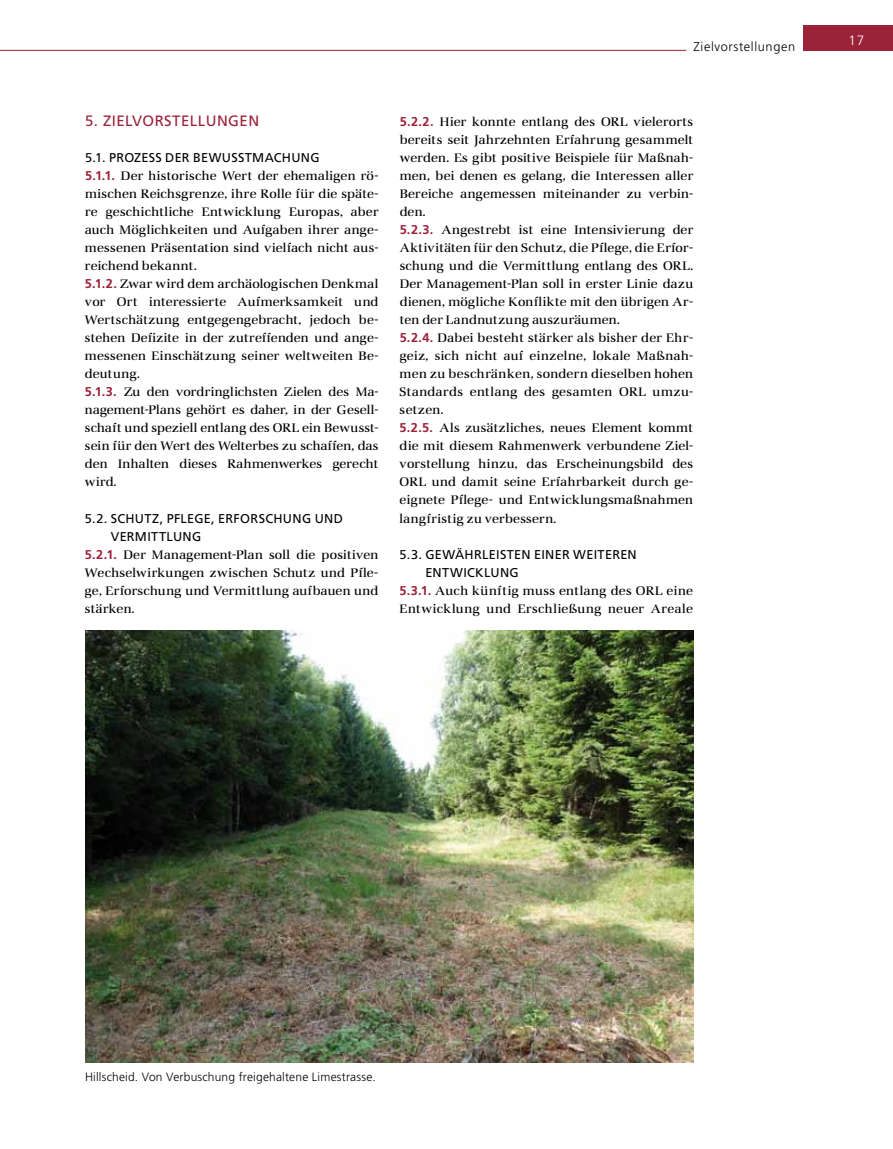
<style>
.page{position:relative;width:893px;height:1149px;background:#fff}
.page>*{position:absolute;margin:0;border:0;box-sizing:border-box;transform-origin:0 0}
.t1{font:15px "Frutiger LT";letter-spacing:.03em;color:#9a2239}
.t2{font:300 13.5px "Frutiger LT";color:#fff}
.t3{font:12.75px/18px "Marconi EF";letter-spacing:.025em;color:#000}
.t4{font:12.75px/18px "Frutiger LT";letter-spacing:.025em;color:#000}
.t5{font:300 12.75px "Frutiger LT";letter-spacing:.05em;color:#000}
.t6{font:300 12px "Frutiger LT";letter-spacing:.015em;color:#000}
.s1{font-family:"Frutiger LT";font-weight:700;color:#9a2239}
</style>
<div class="page">
<div style="left:804px;top:25px;width:89px;height:26px;background:#9a2239"></div>
<hr style="left:0;top:50px;width:686px;height:1px;background:#9a2239">
<img style="left:85px;top:630px;width:608px;height:432px">
<p class="t5" style="left:694px;top:39px;width:103px">Zielvorstellungen</p>
<p class="t1" style="left:85px;top:112px;width:176px">5. ZIELVORSTELLUNGEN</p>
<p class="t4" style="left:85px;top:149px;width:236px">5.1. PROZESS DER BEWUSSTMACHUNG</p>
<p class="t3" style="left:85px;top:167px;width:295px"><span class="s1">5.1.1.</span> Der historische Wert der ehemaligen rö&shy;mischen Reichsgrenze, ihre Rolle für die späte&shy;re geschichtliche Entwicklung Europas, aber auch Möglichkeiten und Aufgaben ihrer ange&shy;messenen Präsentation sind vielfach nicht aus&shy;reichend bekannt.<br><span class="s1">5.1.2.</span> Zwar wird dem archäologischen Denkmal vor Ort interessierte Aufmerksamkeit und Wertschätzung entgegengebracht, jedoch be&shy;stehen Defizite in der zutreffenden und ange&shy;messenen Einschätzung seiner weltweiten Be&shy;deutung.<br><span class="s1">5.1.3.</span> Zu den vordringlichsten Zielen des Ma&shy;nagement-Plans gehört es daher, in der Gesell&shy;schaft und speziell entlang des ORL ein Bewusst&shy;sein für den Wert des Welterbes zu schaffen, das den Inhalten dieses Rahmenwerkes gerecht wird.</p>
<p class="t4" style="left:111px;top:509px;width:234px;text-indent:-26px">5.2. SCHUTZ, PFLEGE, ERFORSCHUNG UND<br>VERMITTLUNG</p>
<p class="t3" style="left:85px;top:545px;width:295px;text-align:justify"><span class="s1">5.2.1.</span> Der Management-Plan soll die positiven Wechselwirkungen zwischen Schutz und Pfle&shy;ge, Erforschung und Vermittlung aufbauen und stärken.</p>
<p class="t3" style="left:400px;top:113px;width:295px"><span class="s1">5.2.2.</span> Hier konnte entlang des ORL vielerorts bereits seit Jahrzehnten Erfahrung gesammelt werden. Es gibt positive Beispiele für Maßnah&shy;men, bei denen es gelang, die Interessen aller Bereiche angemessen miteinander zu verbin&shy;den.<br><span class="s1">5.2.3.</span> Angestrebt ist eine Intensivierung der Aktivitäten für den Schutz, die Pflege, die Erfor&shy;schung und die Vermittlung entlang des ORL.<br>Der Management-Plan soll in erster Linie dazu dienen, mögliche Konflikte mit den übrigen Ar&shy;ten der Landnutzung auszuräumen.<br><span class="s1">5.2.4.</span> Dabei besteht stärker als bisher der Ehr&shy;geiz, sich nicht auf einzelne, lokale Maßnah&shy;men zu beschränken, sondern dieselben hohen Standards entlang des gesamten ORL umzu&shy;setzen.<br><span class="s1">5.2.5.</span> Als zusätzliches, neues Element kommt die mit diesem Rahmenwerk verbundene Ziel&shy;vorstellung hinzu, das Erscheinungsbild des ORL und damit seine Erfahrbarkeit durch ge&shy;eignete Pflege- und Entwicklungsmaßnahmen langfristig zu verbessern.</p>
<p class="t4" style="left:425px;top:545px;width:213px;text-indent:-26px">5.3. GEWÄHRLEISTEN EINER WEITEREN<br>ENTWICKLUNG</p>
<p class="t3" style="left:400px;top:581px;width:295px"><span class="s1">5.3.1.</span> Auch künftig muss entlang des ORL eine<br>Entwicklung und Erschließung neuer Areale</p>
<p class="t2" style="left:848px;top:32px;width:17px">17</p>
<p class="t6" style="left:85px;top:1069px;width:292px">Hillscheid. Von Verbuschung freigehaltene Limestrasse.</p>
</div>
